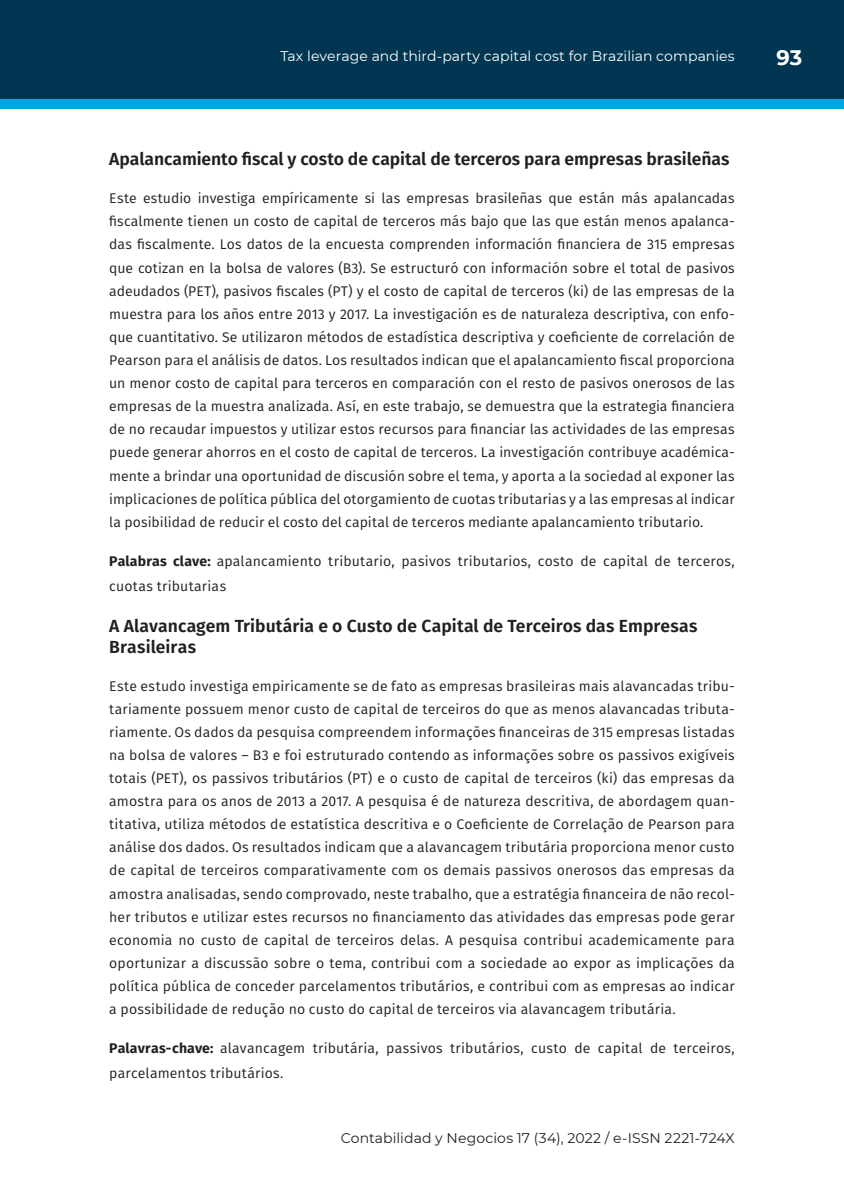
<style>
.page{position:relative;width:844px;height:1191px;background:#fff}
.page>*{position:absolute;margin:0;border:0;box-sizing:border-box;transform-origin:0 0}
.t1{font:700 21px "Montserrat";color:#fff}
.t2{font:600 17.5px/21px "Fira Sans";color:#231f20}
.t3{font:14px/23.1px "Fira Sans";letter-spacing:.015em;color:#231f20;text-align:justify}
.t4{font:14px "Montserrat";letter-spacing:.005em;color:#fff}
.t5{font:14px "Montserrat";letter-spacing:.01em;color:#231f20}
.s1{font-weight:700}
</style>
<div class="page">
<div style="left:0;top:0;width:843px;height:99px;background:#003651"></div>
<div style="left:0;top:99px;width:843px;height:10px;background:#05a4e0"></div>
<p class="t4" style="left:280px;top:47px;width:456px">Tax leverage and third-party capital cost for Brazilian companies</p>
<h1 class="t1" style="left:776px;top:42px;width:27px">93</h1>
<p class="t2" style="left:109px;top:148px;width:621px">Apalancamiento fiscal y costo de capital de terceros para empresas brasileñas</p>
<p class="t3" style="left:109px;top:186px;width:627px">Este estudio investiga empíricamente si las empresas brasileñas que están más apalancadas fiscalmente tienen un costo de capital de terceros más bajo que las que están menos apalanca&shy;das fiscalmente. Los datos de la encuesta comprenden información financiera de 315 empresas que cotizan en la bolsa de valores (B3). Se estructuró con información sobre el total de pasivos adeudados (PET), pasivos fiscales (PT) y el costo de capital de terceros (ki) de las empresas de la muestra para los años entre 2013 y 2017. La investigación es de naturaleza descriptiva, con enfo&shy;que cuantitativo. Se utilizaron métodos de estadística descriptiva y coeficiente de correlación de Pearson para el análisis de datos. Los resultados indican que el apalancamiento fiscal proporciona un menor costo de capital para terceros en comparación con el resto de pasivos onerosos de las empresas de la muestra analizada. Así, en este trabajo, se demuestra que la estrategia financiera de no recaudar impuestos y utilizar estos recursos para financiar las actividades de las empresas puede generar ahorros en el costo de capital de terceros. La investigación contribuye académica&shy;mente a brindar una oportunidad de discusión sobre el tema, y aporta a la sociedad al exponer las implicaciones de política pública del otorgamiento de cuotas tributarias y a las empresas al indicar la posibilidad de reducir el costo del capital de terceros mediante apalancamiento tributario.</p>
<p class="t3" style="left:109px;top:548px;width:627px;line-height:24.5px"><span class="s1">Palabras clave:</span> apalancamiento tributario, pasivos tributarios, costo de capital de terceros, cuotas tributarias</p>
<p class="t2" style="left:109px;top:614px;width:589px">A Alavancagem Tributária e o Custo de Capital de Terceiros das Empresas<br>Brasileiras</p>
<p class="t3" style="left:109px;top:674px;width:627px">Este estudo investiga empiricamente se de fato as empresas brasileiras mais alavancadas tribu&shy;tariamente possuem menor custo de capital de terceiros do que as menos alavancadas tributa&shy;riamente. Os dados da pesquisa compreendem informações financeiras de 315 empresas listadas na bolsa de valores – B3 e foi estruturado contendo as informações sobre os passivos exigíveis totais (PET), os passivos tributários (PT) e o custo de capital de terceiros (ki) das empresas da amostra para os anos de 2013 a 2017. A pesquisa é de natureza descritiva, de abordagem quan&shy;titativa, utiliza métodos de estatística descritiva e o Coeficiente de Correlação de Pearson para análise dos dados. Os resultados indicam que a alavancagem tributária proporciona menor custo de capital de terceiros comparativamente com os demais passivos onerosos das empresas da amostra analisadas, sendo comprovado, neste trabalho, que a estratégia financeira de não recol&shy;her tributos e utilizar estes recursos no financiamento das atividades das empresas pode gerar economia no custo de capital de terceiros delas. A pesquisa contribui academicamente para oportunizar a discussão sobre o tema, contribui com a sociedade ao expor as implicações da política pública de conceder parcelamentos tributários, e contribui com as empresas ao indicar a possibilidade de redução no custo do capital de terceiros via alavancagem tributária.</p>
<p class="t3" style="left:109px;top:1036px;width:627px;line-height:24.5px"><span class="s1">Palavras-chave:</span> alavancagem tributária, passivos tributários, custo de capital de terceiros, parcelamentos tributários.</p>
<p class="t5" style="left:340px;top:1128px;width:395px">Contabilidad y Negocios 17 (34), 2022 / e-ISSN 2221-724X</p>
</div>
